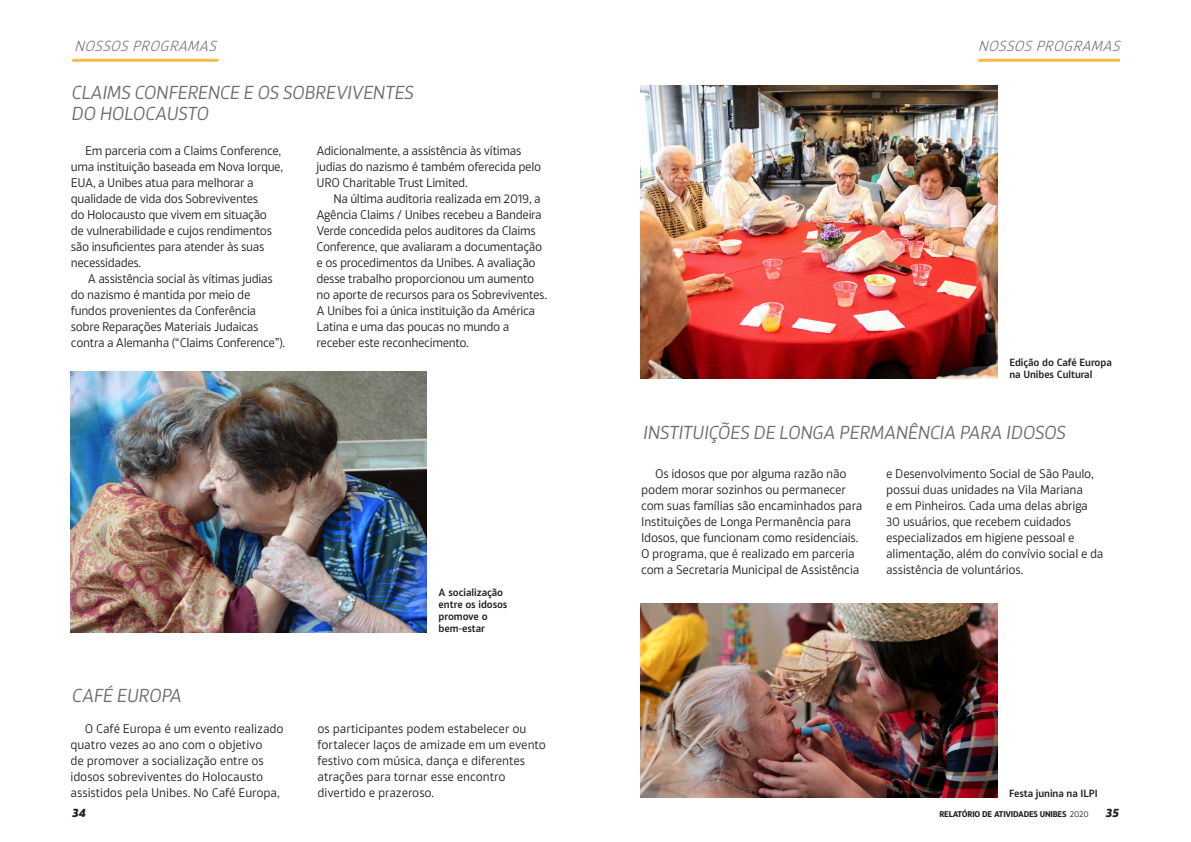
<style>
.page{position:relative;width:1191px;height:842px;background:#fff}
.page>*{position:absolute;margin:0;border:0;box-sizing:border-box;transform-origin:0 0}
.t1{font:18px "Akwe Pro";color:#6c6d70}
.t2{font:italic 300 14px "Akwe Pro";color:#6c6d70}
.t3{font:italic 700 14px "Akwe Pro SC";color:#231f20}
.t4{font:12px/16px "Akwe Pro";letter-spacing:-.02em;color:#231f20}
.t5{font:600 10px/12px "Akwe Pro";letter-spacing:-.01em;color:#231f20}
.t6{font:700 8px "Akwe Pro";letter-spacing:-.025em;color:#231f20}
.s1{font-weight:400}
.s2{font-family:"Akwe Pro SC";font-style:italic;font-size:14px}
</style>
<div class="page">
<hr style="left:72px;top:59px;width:146px;height:3px;background:#fcb949">
<img style="left:71px;top:372px;width:356px;height:260px">
<hr style="left:978px;top:59px;width:142px;height:3px;background:#fcb949">
<img style="left:641px;top:85px;width:356px;height:293px">
<img style="left:640px;top:603px;width:357px;height:194px">
<p class="t2" style="left:75px;top:35px;width:146px">NOSSOS PROGRAMAS</p>
<p class="t1" style="left:71px;top:79px;width:348px">CLAIMS CONFERENCE E OS SOBREVIVENTES</p>
<p class="t1" style="left:71px;top:100px;width:143px">DO HOLOCAUSTO</p>
<p class="t4" style="left:71px;top:142px;width:214px;text-indent:14px">Em parceria com a Claims Conference, uma instituição baseada em Nova Iorque, EUA, a Unibes atua para melhorar a qualidade de vida dos Sobreviventes<br>do Holocausto que vivem em situação de vulnerabilidade e cujos rendimentos são insuficientes para atender às suas necessidades.</p>
<p class="t4" style="left:71px;top:270px;width:216px;text-indent:17px">A assistência social às vítimas judias do nazismo é mantida por meio de fundos provenientes da Conferência sobre Reparações Materiais Judaicas contra a Alemanha (“Claims Conference”).</p>
<p class="t4" style="left:316px;top:142px;width:226px">Adicionalmente, a assistência às vítimas judias do nazismo é também oferecida pelo<br>URO Charitable Trust Limited.</p>
<p class="t4" style="left:316px;top:190px;width:232px;text-indent:17px">Na última auditoria realizada em 2019, a Agência Claims / Unibes recebeu a Bandeira Verde concedida pelos auditores da Claims Conference, que avaliaram a documentação e os procedimentos da Unibes. A avaliação desse trabalho proporcionou um aumento no aporte de recursos para os Sobreviventes.<br>A Unibes foi a única instituição da América Latina e uma das poucas no mundo a receber este reconhecimento.</p>
<p class="t5" style="left:438px;top:586px;width:70px">A socialização entre os idosos promove o</p>
<p class="t5" style="left:438px;top:622px;width:48px">bem-estar</p>
<p class="t1" style="left:71px;top:682px;width:115px">CAFÉ EUROPA</p>
<p class="t4" style="left:71px;top:719px;width:215px;text-indent:14px">O Café Europa é um evento realizado quatro vezes ao ano com o objetivo<br>de promover a socialização entre os idosos sobreviventes do Holocausto assistidos pela Unibes. No Café Europa,</p>
<p class="t4" style="left:317px;top:719px;width:230px">os participantes podem estabelecer ou fortalecer laços de amizade em um evento festivo com música, dança e diferentes atrações para tornar esse encontro divertido e prazeroso.</p>
<p class="t2" style="left:978px;top:35px;width:146px">NOSSOS PROGRAMAS</p>
<p class="t5" style="left:1009px;top:356px;width:104px">Edição do Café Europa na Unibes Cultural</p>
<p class="t1" style="left:642px;top:419px;width:428px">INSTITUIÇÕES DE LONGA PERMANÊNCIA PARA IDOSOS</p>
<p class="t4" style="left:641px;top:465px;width:223px;text-indent:14px">Os idosos que por alguma razão não podem morar sozinhos ou permanecer com suas famílias são encaminhados para Instituições de Longa Permanência para Idosos, que funcionam como residenciais.<br>O programa, que é realizado em parceria com a Secretaria Municipal de Assistência</p>
<p class="t4" style="left:886px;top:465px;width:219px">e Desenvolvimento Social de São Paulo, possui duas unidades na Vila Mariana<br>e em Pinheiros. Cada uma delas abriga 30 usuários, que recebem cuidados especializados em higiene pessoal e alimentação, além do convívio social e da assistência de voluntários.</p>
<p class="t5" style="left:1009px;top:787px;width:90px">Festa junina na ILPI</p>
<p class="t3" style="left:72px;top:800px;width:16px">34</p>
<p class="t6" style="left:939px;top:807px;width:182px">RELATÓRIO DE ATIVIDADES UNIBES <span class="s1">2020</span> <span class="s2">35</span></p>
</div>
